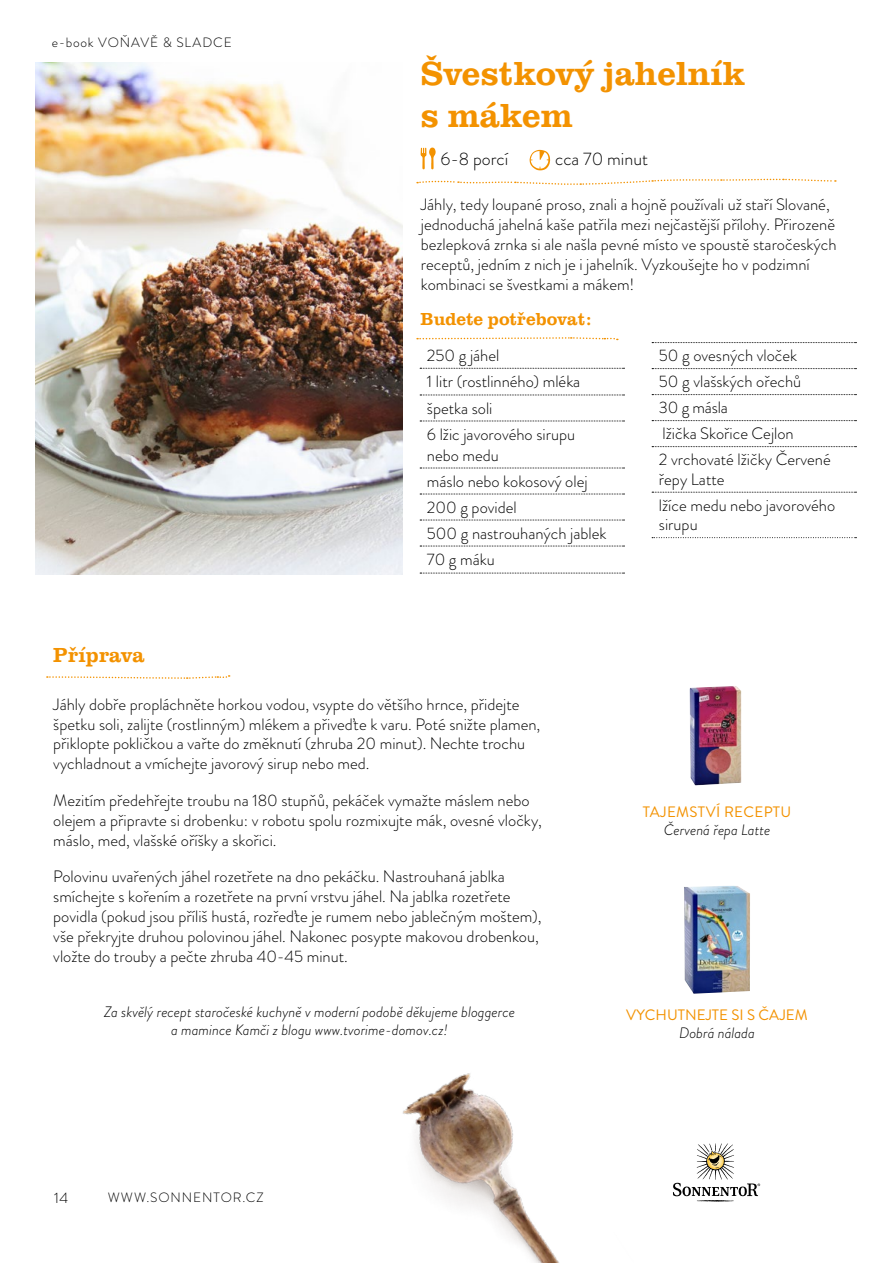
<style>
.page{position:relative;width:893px;height:1263px;background:#fff}
.page>*{position:absolute;margin:0;border:0;box-sizing:border-box;transform-origin:0 0}
.t1{font:500 34.5px/41.4px "Clarendon URWTOT";color:#f39200}
.t2{font:500 21px "Clarendon URWTOT";color:#f39200}
.t3{font:300 18px "Brandon Grotesque";color:#000}
.t4{font:500 18px "Clarendon URWTOT";color:#f39200}
.t5{font:300 16.5px/19.8px "Brandon Grotesque";color:#000}
.t6{font:italic 300 15.15px/18.1px "Brandon Grotesque";color:#000;text-align:center}
.t7{font:15.15px "Brandon Grotesque";letter-spacing:.015em;color:#f39200}
.t8{font:300 15px "Brandon Grotesque";color:#000}
.t9{font:300 13.5px "Brandon Grotesque";letter-spacing:.07em;color:#000}
</style>
<div class="page">
<svg style="left:673px;top:1143px;width:87px;height:58px"></svg>
<img style="left:35px;top:62px;width:367px;height:512px">
<svg style="left:530px;top:150px;width:20px;height:20px"></svg>
<svg style="left:421px;top:147px;width:15px;height:22px"></svg>
<svg style="left:420px;top:368px;width:204px;height:1px"></svg>
<svg style="left:420px;top:395px;width:204px;height:1px"></svg>
<svg style="left:420px;top:421px;width:204px;height:1px"></svg>
<svg style="left:420px;top:468px;width:204px;height:1px"></svg>
<svg style="left:420px;top:494px;width:204px;height:1px"></svg>
<svg style="left:420px;top:520px;width:204px;height:1px"></svg>
<svg style="left:420px;top:546px;width:204px;height:1px"></svg>
<svg style="left:420px;top:573px;width:204px;height:1px"></svg>
<svg style="left:652px;top:342px;width:204px;height:1px"></svg>
<svg style="left:652px;top:394px;width:204px;height:1px"></svg>
<svg style="left:652px;top:420px;width:204px;height:1px"></svg>
<svg style="left:652px;top:446px;width:204px;height:1px"></svg>
<svg style="left:652px;top:492px;width:204px;height:1px"></svg>
<svg style="left:652px;top:368px;width:204px;height:1px"></svg>
<svg style="left:652px;top:537px;width:204px;height:1px"></svg>
<img style="left:403px;top:1073px;width:156px;height:190px">
<svg style="left:47px;top:675px;width:183px;height:4px"></svg>
<svg style="left:417px;top:178px;width:419px;height:7px"></svg>
<img style="left:684px;top:886px;width:66px;height:108px">
<img style="left:690px;top:686px;width:51px;height:100px">
<svg style="left:417px;top:337px;width:201px;height:4px"></svg>
<p class="t9" style="left:52px;top:33px;width:182px">e-book VOŇAVĚ &amp; SLADCE</p>
<p class="t2" style="left:53px;top:643px;width:93px">Příprava</p>
<h1 class="t1" style="left:420px;top:53px;width:326px">Švestkový jahelník s mákem</h1>
<p class="t3" style="left:441px;top:146px;width:69px">6-8 porcí</p>
<p class="t3" style="left:555px;top:146px;width:94px">cca 70 minut</p>
<p class="t5" style="left:421px;top:195px;width:417px">Jáhly, tedy loupané proso, znali a hojně používali už staří Slované, jednoduchá jahelná kaše patřila mezi nejčastější přílohy. Přirozeně bezlepková zrnka si ale našla pevné místo ve spoustě staročeských receptů, jedním z nich je i jahelník. Vyzkoušejte ho v podzimní kombinaci se švestkami a mákem!</p>
<p class="t4" style="left:421px;top:308px;width:173px">Budete potřebovat:</p>
<p class="t5" style="left:427px;top:342px;width:155px;line-height:26.2px">250 g jáhel<br>1 litr (rostlinného) mléka špetka soli<br>6 lžic javorového sirupu</p>
<p class="t5" style="left:427px;top:442px;width:181px;line-height:26px">nebo medu<br>máslo nebo kokosový olej<br>200 g povidel<br>500 g nastrouhaných jablek<br>70 g máku</p>
<p class="t5" style="left:659px;top:343px;width:173px;line-height:26px">50 g ovesných vloček<br>50 g vlašských ořechů<br>30 g másla<br>lžička Skořice Cejlon<br>2 vrchovaté lžičky Červené</p>
<p class="t5" style="left:659px;top:466px;width:178px;line-height:26px">řepy Latte<br>lžíce medu nebo javorového</p>
<p class="t5" style="left:659px;top:515px;width:40px">sirupu</p>
<p class="t5" style="left:53px;top:694px;width:489px">Jáhly dobře propláchněte horkou vodou, vsypte do většího hrnce, přidejte špetku soli, zalijte (rostlinným) mlékem a přiveďte k varu. Poté snižte plamen, přiklopte pokličkou a vařte do změknutí (zhruba 20 minut). Nechte trochu vychladnout a vmíchejte javorový sirup nebo med.</p>
<p class="t5" style="left:53px;top:790px;width:490px">Mezitím předehřejte troubu na 180 stupňů, pekáček vymažte máslem nebo olejem a připravte si drobenku: v robotu spolu rozmixujte mák, ovesné vločky, máslo, med, vlašské oříšky a skořici.</p>
<p class="t5" style="left:53px;top:867px;width:490px">Polovinu uvařených jáhel rozetřete na dno pekáčku. Nastrouhaná jablka smíchejte s kořením a rozetřete na první vrstvu jáhel. Na jablka rozetřete povidla (pokud jsou příliš hustá, rozřeďte je rumem nebo jablečným moštem), vše překryjte druhou polovinou jáhel. Nakonec posypte makovou drobenkou, vložte do trouby a pečte zhruba 40-45 minut.</p>
<p class="t6" style="left:104px;top:1002px;width:412px">Za skvělý recept staročeské kuchyně v moderní podobě děkujeme bloggerce a mamince Kamči z blogu www.tvorime-domov.cz!</p>
<p class="t8" style="left:54px;top:1187px;width:16px">14</p>
<p class="t9" style="left:108px;top:1188px;width:157px">WWW.SONNENTOR.CZ</p>
<p class="t7" style="left:643px;top:801px;width:150px">TAJEMSTVÍ RECEPTU</p>
<p class="t6" style="left:664px;top:820px;width:108px">Červená řepa Latte</p>
<p class="t7" style="left:626px;top:1004px;width:183px">VYCHUTNEJTE SI S ČAJEM</p>
<p class="t6" style="left:679px;top:1024px;width:77px">Dobrá nálada</p>
</div>
